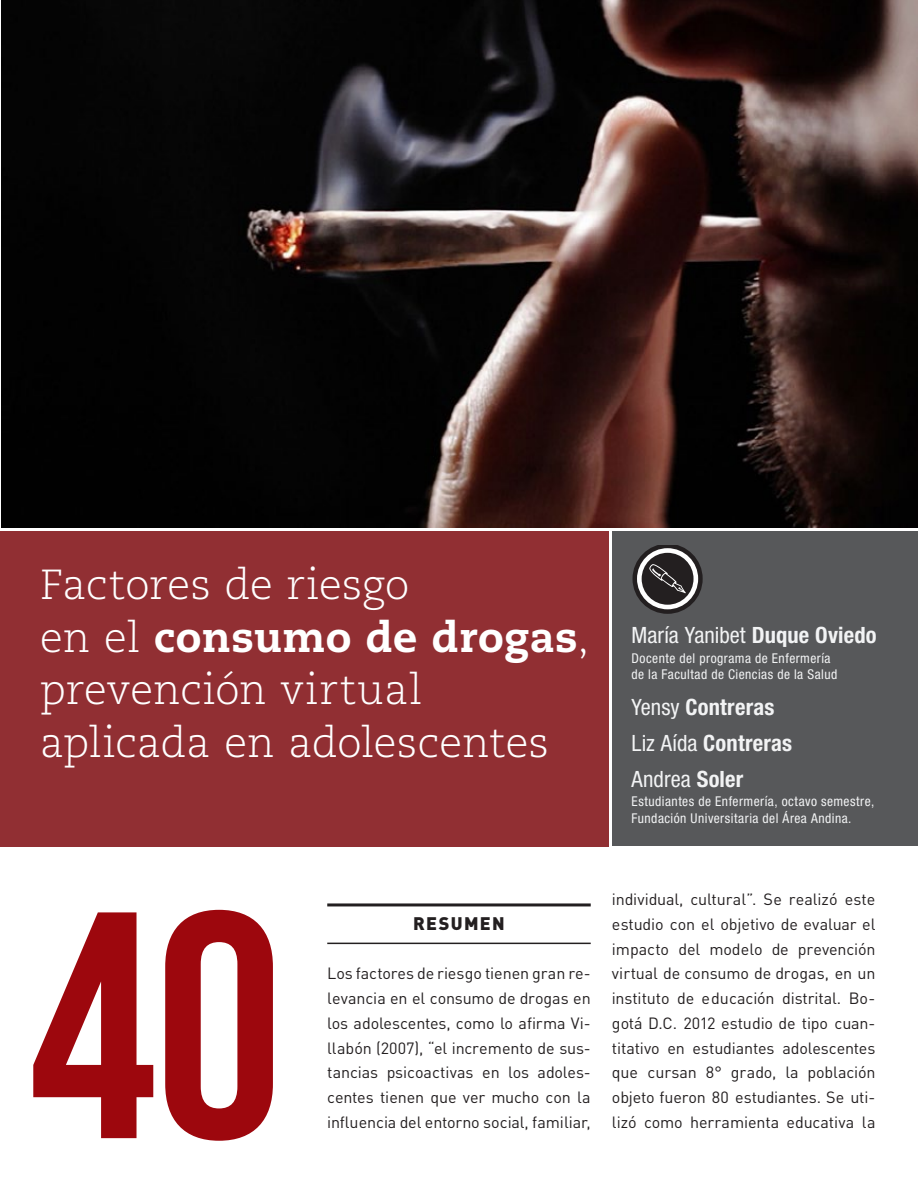
<style>
.page{position:relative;width:918px;height:1188px;background:#fff}
.page>*{position:absolute;margin:0;border:0;box-sizing:border-box;transform-origin:0 0}
.t1{font:322.5px "Bebas Neue";color:#9d070d}
.t2{font:300 42px/52.5px "Caecilia LT Std";letter-spacing:.01em;color:#fff}
.t3{font:700 condensed 22.5px/36px "Helvetica Neue LT Std";letter-spacing:.01em;color:#f2f3f4}
.t4{font:condensed 22.5px "Helvetica Neue LT Std";letter-spacing:.005em;color:#f2f3f4}
.t5{font:900 18px "DIN Pro";letter-spacing:.075em;color:#231f20}
.t6{font:16.2px/24.8px "DIN Pro";letter-spacing:-.005em;color:#231f20;text-align:justify}
.t7{font:condensed 13.5px/16.2px "Helvetica Neue LT Std";letter-spacing:.035em;color:#f2f3f4}
.s1{font-weight:800}
.s2{font-weight:700}
.s3{font-weight:400}
</style>
<div class="page">
<div style="left:0;top:531px;width:608px;height:315px;background:#912f33"></div>
<div style="left:612px;top:531px;width:306px;height:314px;background:#57585a"></div>
<svg style="left:633px;top:545px;width:70px;height:69px"></svg>
<hr style="left:327px;top:903px;width:264px;height:3px;background:#231f20">
<hr style="left:327px;top:943px;width:264px;height:1px;background:#231f20">
<img style="left:1px;top:0;width:917px;height:527px">
<h2 class="t2" style="left:40px;top:560px;width:551px">Factores de riesgo<br>en el <span class="s1">consumo de drogas</span>, prevención virtual aplicada en adolescentes</h2>
<h3 class="t4" style="left:631px;top:622px;width:247px">María Yanibet <span class="s2">Duque Oviedo</span></h3>
<p class="t7" style="left:631px;top:650px;width:207px">Docente del programa de Enfermería de la Facultad de Ciencias de la Salud</p>
<h3 class="t3" style="left:631px;top:689px;width:162px"><span class="s3">Yensy</span> Contreras<br><span class="s3">Liz Aída</span> Contreras<br><span class="s3">Andrea</span> Soler</h3>
<p class="t7" style="left:631px;top:793px;width:244px">Estudiantes de Enfermería, octavo semestre,<br>Fundación Universitaria del Área Andina.</p>
<h1 class="t1" style="left:29px;top:850px;width:256px">40</h1>
<p class="t5" style="left:413px;top:911px;width:93px">RESUMEN</p>
<p class="t6" style="left:327px;top:960px;width:265px">Los factores de riesgo tienen gran re&shy;levancia en el consumo de drogas en los adolescentes, como lo afirma Vi&shy;llabón (2007), “el incremento de sus&shy;tancias psicoactivas en los adoles&shy;centes tienen que ver mucho con la influencia del entorno social, familiar,</p>
<p class="t6" style="left:612px;top:886px;width:265px">individual, cultural”. Se realizó este estudio con el objetivo de evaluar el impacto del modelo de prevención virtual de consumo de drogas, en un instituto de educación distrital. Bo&shy;gotá D.C. 2012 estudio de tipo cuan&shy;titativo en estudiantes adolescentes que cursan 8° grado, la población objeto fueron 80 estudiantes. Se uti&shy;lizó como herramienta educativa la</p>
</div>
